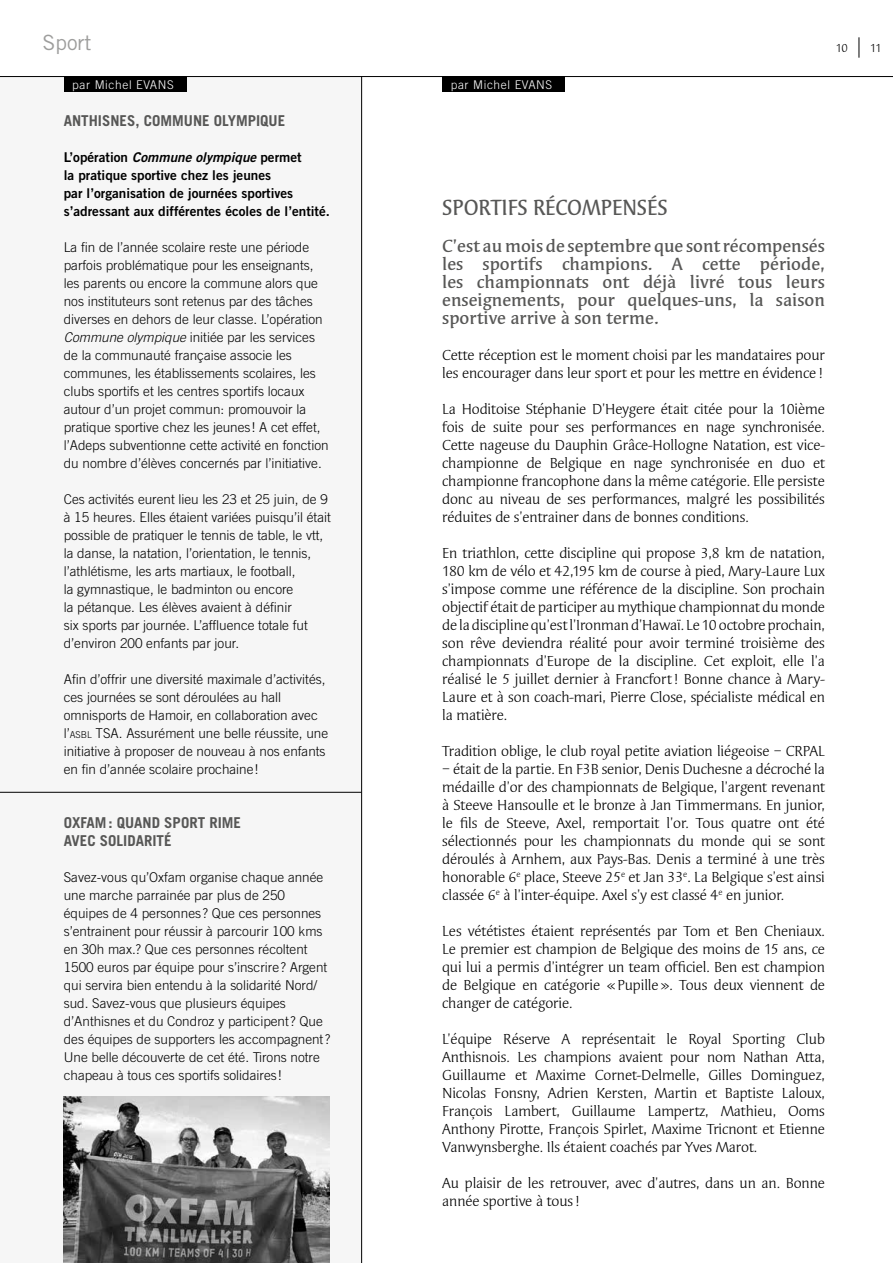
<style>
.page{position:relative;width:893px;height:1263px;background:#fff}
.page>*{position:absolute;margin:0;border:0;box-sizing:border-box;transform-origin:0 0}
.t1{font:500 22.5px "Syndor";color:#575756;scale:.9 1}
.t2{font:21px "Trade Gothic";color:#9d9d9c}
.t3{font:500 18px/18px "Syndor";color:#575756;text-align:justify}
.t4{font:15px/18px "Syndor";letter-spacing:-.005em;color:#000;text-align:justify}
.t5{font:700 15px/18px "Trade Gothic";color:#575756}
.t6{font:300 13.5px/18px "Trade Gothic";color:#000}
.t7{font:13.5px/18px "Trade Gothic Bold Two";color:#000}
.t8{font:300 12px "Trade Gothic";letter-spacing:.05em;color:#fff}
.t9{font:12px "Syndor";color:#000}
.s1{font-style:italic}
.s2{font-size:9.45px}
</style>
<div class="page">
<svg style="left:859px;top:37px;width:1px;height:21px"></svg>
<div style="left:0;top:77px;width:361px;height:1186px;background:#f6f6f6"></div>
<hr style="left:0;top:792px;width:361px;height:1px;background:#000">
<div style="left:64px;top:77px;width:122px;height:15px;background:#000"></div>
<img style="left:64px;top:1096px;width:266px;height:167px">
<hr style="left:0;top:76px;width:893px;height:1px;background:#000">
<hr style="left:361px;top:77px;width:1px;height:1186px;background:#000">
<div style="left:442px;top:77px;width:123px;height:15px;background:#000"></div>
<h2 class="t2" style="left:43px;top:30px;width:50px">Sport</h2>
<p class="t9" style="left:836px;top:42px;width:14px">10</p>
<p class="t8" style="left:72px;top:78px;width:103px">par Michel EVANS</p>
<p class="t5" style="left:64px;top:111px;width:223px">ANTHISNES, COMMUNE OLYMPIQUE</p>
<p class="t7" style="left:64px;top:148px;width:268px">L’opération <span class="s1">Commune olympique</span> permet<br>la pratique sportive chez les jeunes<br>par l’organisation de journées sportives s’adressant aux différentes écoles de l’entité.</p>
<p class="t6" style="left:64px;top:238px;width:266px">La fin de l’année scolaire reste une période parfois problématique pour les enseignants, les parents ou encore la commune alors que nos instituteurs sont retenus par des tâches diverses en dehors de leur classe. L’opération <span class="s1">Commune olympique</span> initiée par les services de la communauté française associe les communes, les établissements scolaires, les clubs sportifs et les centres sportifs locaux autour d’un projet commun: promouvoir la pratique sportive chez les jeunes ! A cet effet, l’Adeps subventionne cette activité en fonction du nombre d’élèves concernés par l’initiative.</p>
<p class="t6" style="left:64px;top:490px;width:269px">Ces activités eurent lieu les 23 et 25 juin, de 9 à 15 heures. Elles étaient variées puisqu’il était possible de pratiquer le tennis de table, le vtt, la danse, la natation, l’orientation, le tennis, l’athlétisme, les arts martiaux, le football,<br>la gymnastique, le badminton ou encore<br>la pétanque. Les élèves avaient à définir<br>six sports par journée. L’affluence totale fut d’environ 200 enfants par jour.</p>
<p class="t6" style="left:64px;top:670px;width:266px">Afin d’offrir une diversité maximale d’activités, ces journées se sont déroulées au hall omnisports de Hamoir, en collaboration avec l’<span class="s2">asbl</span> TSA. Assurément une belle réussite, une initiative à proposer de nouveau à nos enfants en fin d’année scolaire prochaine!</p>
<p class="t8" style="left:451px;top:78px;width:103px">par Michel EVANS</p>
<h1 class="t1" style="left:442px;top:194px;width:252px">SPORTIFS RÉCOMPENSÉS</h1>
<p class="t3" style="left:442px;top:237px;width:384px">C’est au mois de septembre que sont récompensés les sportifs champions. A cette période, les championnats ont déjà livré tous leurs enseignements, pour quelques-uns, la saison sportive arrive à son terme.</p>
<p class="t4" style="left:442px;top:346px;width:384px">Cette réception est le moment choisi par les mandataires pour les encourager dans leur sport et pour les mettre en évidence!</p>
<p class="t4" style="left:442px;top:400px;width:384px">La Hoditoise Stéphanie D’Heygere était citée pour la 10ième fois de suite pour ses performances en nage synchronisée.<br>Cette nageuse du Dauphin Grâce-Hollogne Natation, est vice&shy;championne de Belgique en nage synchronisée en duo et championne francophone dans la même catégorie. Elle persiste donc au niveau de ses performances, malgré les possibilités réduites de s’entrainer dans de bonnes conditions.</p>
<p class="t4" style="left:442px;top:544px;width:384px">En triathlon, cette discipline qui propose 3,8 km de natation, 180 km de vélo et 42,195 km de course à pied, Mary-Laure Lux s’impose comme une référence de la discipline. Son prochain objectif était de participer au mythique championnat du monde de la discipline qu’est l’Ironman d’Hawaï. Le 10 octobre prochain, son rêve deviendra réalité pour avoir terminé troisième des championnats d’Europe de la discipline. Cet exploit, elle l’a réalisé le 5 juillet dernier à Francfort! Bonne chance à Mary-Laure et à son coach-mari, Pierre Close, spécialiste médical en la matière.</p>
<p class="t4" style="left:442px;top:742px;width:384px">Tradition oblige, le club royal petite aviation liégeoise – CRPAL</p>
<p class="t4" style="left:442px;top:760px;width:384px">– était de la partie. En F3B senior, Denis Duchesne a décroché la médaille d’or des championnats de Belgique, l’argent revenant à Steeve Hansoulle et le bronze à Jan Timmermans. En junior, le fils de Steeve, Axel, remportait l’or. Tous quatre ont été sélectionnés pour les championnats du monde qui se sont déroulés à Arnhem, aux Pays-Bas. Denis a terminé à une très honorable 6<sup>e</sup> place, Steeve 25<sup>e</sup> et Jan 33<sup>e</sup>. La Belgique s’est ainsi classée 6<sup>e</sup> à l’inter-équipe. Axel s’y est classé 4<sup>e</sup> en junior.</p>
<p class="t4" style="left:442px;top:922px;width:384px">Les vététistes étaient représentés par Tom et Ben Cheniaux.<br>Le premier est champion de Belgique des moins de 15 ans, ce qui lui a permis d’intégrer un team officiel. Ben est champion de Belgique en catégorie «Pupille». Tous deux viennent de changer de catégorie.</p>
<p class="t4" style="left:442px;top:1030px;width:384px">L’équipe Réserve A représentait le Royal Sporting Club Anthisnois. Les champions avaient pour nom Nathan Atta, Guillaume et Maxime Cornet-Delmelle, Gilles Dominguez, Nicolas Fonsny, Adrien Kersten, Martin et Baptiste Laloux, François Lambert, Guillaume Lampertz, Mathieu, Ooms Anthony Pirotte, François Spirlet, Maxime Tricnont et Etienne Vanwynsberghe. Ils étaient coachés par Yves Marot.</p>
<p class="t4" style="left:442px;top:1174px;width:384px">Au plaisir de les retrouver, avec d’autres, dans un an. Bonne année sportive à tous!</p>
<p class="t5" style="left:64px;top:813px;width:179px">OXFAM: QUAND SPORT RIME<br>AVEC SOLIDARITÉ</p>
<p class="t6" style="left:64px;top:868px;width:268px">Savez-vous qu’Oxfam organise chaque année une marche parrainée par plus de 250 équipes de 4 personnes ? Que ces personnes s’entrainent pour réussir à parcourir 100 kms en 30h max.? Que ces personnes récoltent 1500 euros par équipe pour s’inscrire ? Argent qui servira bien entendu à la solidarité Nord/ sud. Savez-vous que plusieurs équipes d’Anthisnes et du Condroz y participent? Que des équipes de supporters les accompagnent?<br>Une belle découverte de cet été. Tirons notre chapeau à tous ces sportifs solidaires !</p>
<p class="t9" style="left:870px;top:42px;width:13px">11</p>
</div>
